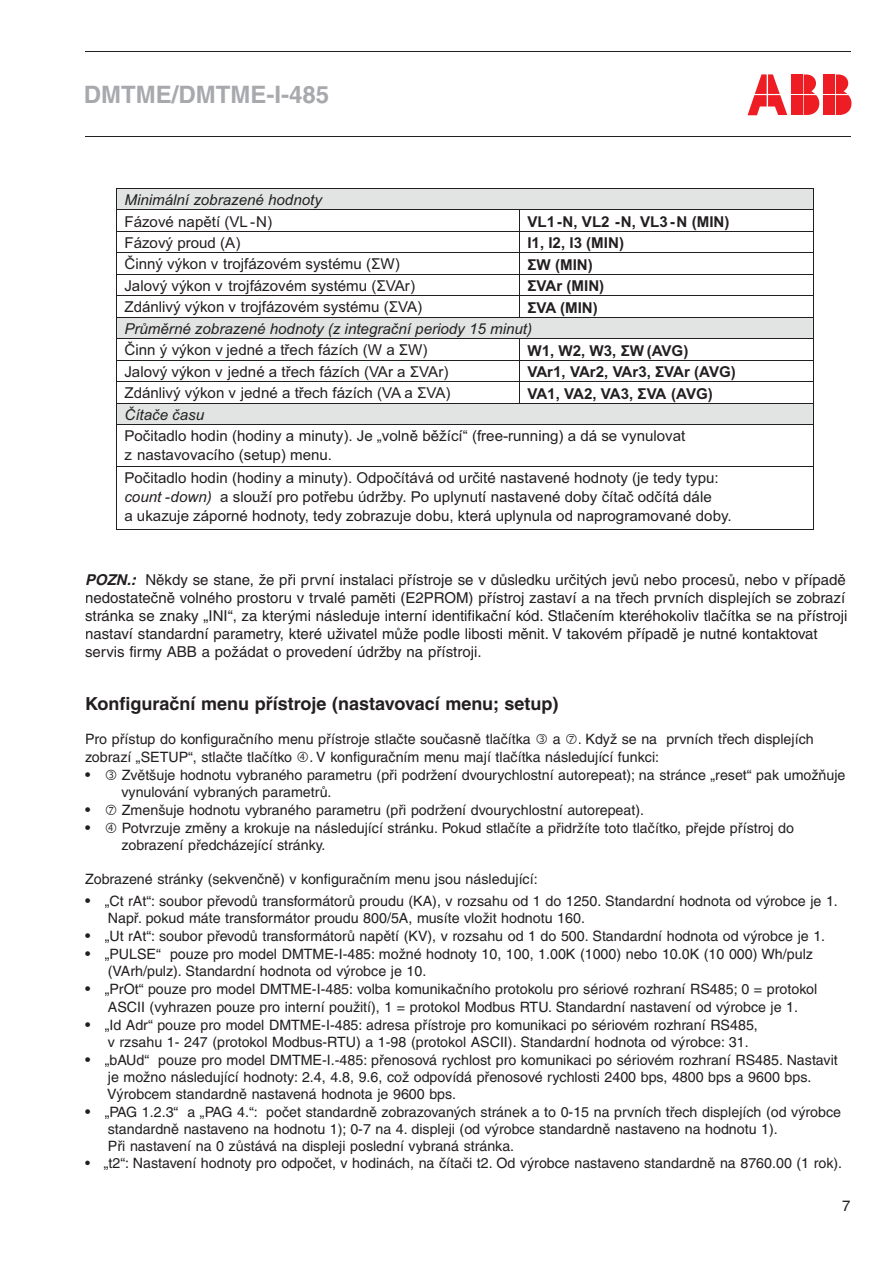
<style>
.page{position:relative;width:893px;height:1263px;background:#fff}
.page>*{position:absolute;margin:0;border:0;box-sizing:border-box;transform-origin:0 0}
.t1{font:700 24px "Helvetica CE";color:#a8a9ad}
.t2{font:700 18px "Helvetica CE";color:#231f20}
.t3{font:15px/19px "Arial";color:#231f20}
.t4{font:15px/18px "Helvetica CE";color:#231f20}
.t5{font:700 15px "Arial";color:#231f20}
.t6{font:italic 15px "Arial";color:#231f20}
.t7{font:700 15px "Arial";letter-spacing:-.035em;color:#231f20}
.t8{font:14.25px/17.1px "Helvetica CE";color:#231f20}
.s1{font-style:italic}
.s2{font-weight:700;font-style:italic}
.s3{font-size:15px}
</style>
<div class="page">
<hr style="left:85px;top:51px;width:765px;height:1px;background:#231f20">
<hr style="left:85px;top:136px;width:765px;height:1px;background:#231f20">
<svg style="left:747px;top:74px;width:40px;height:41px"></svg>
<div style="left:791px;top:95px;width:11px;height:20px;background:#ee1d23"></div>
<svg style="left:804px;top:74px;width:15px;height:41px"></svg>
<div style="left:791px;top:74px;width:11px;height:20px;background:#ee1d23"></div>
<div style="left:823px;top:95px;width:11px;height:20px;background:#ee1d23"></div>
<svg style="left:836px;top:74px;width:15px;height:41px"></svg>
<div style="left:823px;top:74px;width:11px;height:20px;background:#ee1d23"></div>
<div style="left:117px;top:189px;width:7px;height:20px;background:#e2e4e4"></div>
<div style="left:805px;top:189px;width:8px;height:20px;background:#e2e4e4"></div>
<hr style="left:117px;top:209px;width:696px;height:1px;background:#e2e4e4">
<div style="left:124px;top:189px;width:681px;height:20px;background:#e2e4e4"></div>
<hr style="left:117px;top:188px;width:696px;height:1px;background:#231f20">
<hr style="left:117px;top:210px;width:402px;height:1px;background:#231f20">
<hr style="left:520px;top:210px;width:293px;height:1px;background:#231f20">
<hr style="left:117px;top:231px;width:402px;height:1px;background:#231f20">
<hr style="left:520px;top:231px;width:293px;height:1px;background:#231f20">
<hr style="left:117px;top:252px;width:402px;height:1px;background:#231f20">
<hr style="left:520px;top:252px;width:293px;height:1px;background:#231f20">
<hr style="left:117px;top:274px;width:402px;height:1px;background:#231f20">
<hr style="left:520px;top:274px;width:293px;height:1px;background:#231f20">
<hr style="left:117px;top:295px;width:402px;height:1px;background:#231f20">
<hr style="left:520px;top:295px;width:293px;height:1px;background:#231f20">
<div style="left:117px;top:317px;width:7px;height:21px;background:#e2e4e4"></div>
<div style="left:805px;top:317px;width:8px;height:21px;background:#e2e4e4"></div>
<div style="left:124px;top:317px;width:681px;height:21px;background:#e2e4e4"></div>
<hr style="left:117px;top:317px;width:402px;height:1px;background:#231f20">
<svg style="left:519px;top:210px;width:1px;height:108px"></svg>
<hr style="left:520px;top:317px;width:293px;height:1px;background:#231f20">
<hr style="left:117px;top:338px;width:402px;height:1px;background:#231f20">
<hr style="left:520px;top:338px;width:293px;height:1px;background:#231f20">
<hr style="left:117px;top:360px;width:402px;height:1px;background:#231f20">
<hr style="left:520px;top:360px;width:293px;height:1px;background:#231f20">
<hr style="left:117px;top:381px;width:402px;height:1px;background:#231f20">
<hr style="left:520px;top:381px;width:293px;height:1px;background:#231f20">
<div style="left:117px;top:403px;width:7px;height:21px;background:#e2e4e4"></div>
<div style="left:805px;top:403px;width:8px;height:21px;background:#e2e4e4"></div>
<div style="left:124px;top:403px;width:681px;height:21px;background:#e2e4e4"></div>
<hr style="left:117px;top:403px;width:402px;height:1px;background:#231f20">
<svg style="left:519px;top:338px;width:1px;height:66px"></svg>
<hr style="left:520px;top:403px;width:293px;height:1px;background:#231f20">
<svg style="left:116px;top:188px;width:1px;height:237px"></svg>
<hr style="left:117px;top:424px;width:696px;height:1px;background:#231f20">
<svg style="left:813px;top:188px;width:1px;height:237px"></svg>
<hr style="left:116px;top:425px;width:1px;height:41px;background:#231f20">
<hr style="left:813px;top:425px;width:1px;height:41px;background:#231f20">
<hr style="left:117px;top:466px;width:696px;height:1px;background:#231f20">
<hr style="left:116px;top:467px;width:1px;height:62px;background:#231f20">
<hr style="left:117px;top:529px;width:696px;height:1px;background:#231f20">
<hr style="left:813px;top:467px;width:1px;height:62px;background:#231f20">
<h1 class="t1" style="left:84px;top:81px;width:247px">DMTME/DMTME-I-485</h1>
<p class="t6" style="left:124px;top:192px;width:199px">Minimální zobrazené hodnoty</p>
<p class="t3" style="left:124px;top:212px;width:149px">Fázové napětí (VL -N)</p>
<p class="t5" style="left:527px;top:216px;width:204px">VL1-N, VL2 -N, VL3- N (MIN)</p>
<p class="t3" style="left:124px;top:233px;width:117px">Fázový proud (A)</p>
<p class="t5" style="left:527px;top:237px;width:98px">I1, I2, I3 (MIN)</p>
<p class="t3" style="left:124px;top:255px;width:277px">Činný výkon v trojfázovém systému (ΣW)</p>
<p class="t5" style="left:527px;top:259px;width:67px">ΣW (MIN)</p>
<p class="t3" style="left:124px;top:276px;width:292px">Jalový výkon v trojfázovém systému (ΣVAr)</p>
<p class="t5" style="left:527px;top:280px;width:78px">ΣVAr (MIN)</p>
<p class="t3" style="left:124px;top:298px;width:299px">Zdánlivý výkon v trojfázovém systému (ΣVA)</p>
<p class="t5" style="left:527px;top:302px;width:72px">ΣVA (MIN)</p>
<p class="t6" style="left:124px;top:320px;width:409px">Průměrné zobrazené hodnoty (z integrační periody 15 minut)</p>
<p class="t3" style="left:124px;top:341px;width:305px">Činn ý výkon v jedné a třech fázích (W a ΣW)</p>
<p class="t5" style="left:527px;top:345px;width:163px">W1, W2, W3, ΣW (AVG)</p>
<p class="t3" style="left:124px;top:362px;width:325px">Jalový výkon v jedné a třech fázích (VAr a ΣVAr)</p>
<p class="t5" style="left:527px;top:366px;width:210px">VAr1, VAr2, VAr3, ΣVAr (AVG)</p>
<p class="t3" style="left:124px;top:383px;width:328px">Zdánlivý výkon v jedné a třech fázích (VA a ΣVA)</p>
<p class="t7" style="left:527px;top:388px;width:187px">VA1, VA2, VA3, ΣVA (AVG)</p>
<p class="t6" style="left:124px;top:406px;width:81px">Čítače času</p>
<p class="t3" style="left:124px;top:426px;width:562px">Počitadlo hodin (hodiny a minuty). Je „volně běžící“ (free-running) a dá se vynulovat z nastavovacího (setup) menu.</p>
<p class="t3" style="left:124px;top:468px;width:609px">Počitadlo hodin (hodiny a minuty). Odpočítává od určité nastavené hodnoty (je tedy typu: <span class="s1">count -down)</span> a slouží pro potřebu údržby. Po uplynutí nastavené doby čítač odčítá dále<br>a ukazuje záporné hodnoty, tedy zobrazuje dobu, která uplynula od naprogramované doby.</p>
<p class="t4" style="left:85px;top:571px;width:764px"><span class="s2">POZN.:</span> Někdy se stane, že při první instalaci přístroje se v důsledku určitých jevů nebo procesů, nebo v případě nedostatečně volného prostoru v trvalé paměti (E2PROM) přístroj zastaví a na třech prvních displejích se zobrazí stránka se znaky „INI“, za kterými následuje interní identifikační kód. Stlačením kteréhokoliv tlačítka se na přístroji nastaví standardní parametry, které uživatel může podle libosti měnit. V takovém případě je nutné kontaktovat servis firmy ABB a požádat o provedení údržby na přístroji.</p>
<p class="t2" style="left:85px;top:693px;width:475px">Konfigurační menu přístroje (nastavovací menu; setup)</p>
<p class="t8" style="left:85px;top:731px;width:447px">Pro přístup do konfiguračního menu přístroje stlačte současně tlačítka</p>
<p class="t8" style="left:85px;top:731px;width:730px;text-indent:468px">a . Když se na prvních třech displejích zobrazí „SETUP“, stlačte tlačítko . V konfiguračním menu mají tlačítka následující funkci:</p>
<p class="t8" style="left:122px;top:766px;width:725px;text-indent:-36px"><span class="s3">•</span> Zvětšuje hodnotu vybraného parametru (při podržení dvourychlostní autorepeat); na stránce „reset“ pak umožňuje vynulování vybraných parametrů.</p>
<p class="t8" style="left:85px;top:801px;width:561px"><span class="s3">•</span> Zmenšuje hodnotu vybraného parametru (při podržení dvourychlostní autorepeat).</p>
<p class="t8" style="left:122px;top:819px;width:674px;text-indent:-36px"><span class="s3">•</span> Potvrzuje změny a krokuje na následující stránku. Pokud stlačíte a přidržíte toto tlačítko, přejde přístroj do zobrazení předcházející stránky.</p>
<p class="t8" style="left:85px;top:870px;width:454px">Zobrazené stránky (sekvenčně) v konfiguračním menu jsou následující:</p>
<p class="t8" style="left:108px;top:893px;width:731px;text-indent:-23px"><span class="s3">•</span> „Ct rAt“: soubor převodů transformátorů proudu (KA), v rozsahu od 1 do 1250. Standardní hodnota od výrobce je 1.<br>Např. pokud máte transformátor proudu 800/5A, musíte vložit hodnotu 160.</p>
<p class="t8" style="left:85px;top:928px;width:742px"><span class="s3">•</span> „Ut rAt“: soubor převodů transformátorů napětí (KV), v rozsahu od 1 do 500. Standardní hodnota od výrobce je 1.</p>
<p class="t8" style="left:108px;top:946px;width:707px;text-indent:-23px"><span class="s3">•</span> „PULSE“ pouze pro model DMTME-I-485: možné hodnoty 10, 100, 1.00K (1000) nebo 10.0K (10 000) Wh/pulz (VArh/pulz). Standardní hodnota od výrobce je 10.</p>
<p class="t8" style="left:85px;top:981px;width:734px;text-align:center"><span class="s3">•</span> „PrOt“ pouze pro model DMTME-I-485: volba komunikačního protokolu pro sériové rozhraní RS485; 0 = protokol<br>ASCII (vyhrazen pouze pro interní použití), 1 = protokol Modbus RTU. Standardní nastavení od výrobce je 1.</p>
<p class="t8" style="left:108px;top:1016px;width:651px;text-indent:-23px"><span class="s3">•</span> „Id Adr“ pouze pro model DMTME-I-485: adresa přístroje pro komunikaci po sériovém rozhraní RS485, v rzsahu 1- 247 (protokol Modbus-RTU) a 1-98 (protokol ASCII). Standardní hodnota od výrobce: 31.</p>
<p class="t8" style="left:107px;top:1051px;width:732px;text-indent:-22px"><span class="s3">•</span> „bAUd“ pouze pro model DMTME-I.-485: přenosová rychlost pro komunikaci po sériovém rozhraní RS485. Nastavit je možno následující hodnoty: 2.4, 4.8, 9.6, což odpovídá přenosové rychlosti 2400 bps, 4800 bps a 9600 bps.<br>Výrobcem standardně nastavená hodnota je 9600 bps.</p>
<p class="t8" style="left:108px;top:1103px;width:735px;text-indent:-23px"><span class="s3">•</span> „PAG 1.2.3“ a „PAG 4.“: počet standardně zobrazovaných stránek a to 0-15 na prvních třech displejích (od výrobce standardně nastaveno na hodnotu 1); 0-7 na 4. displeji (od výrobce standardně nastaveno na hodnotu 1).<br>Při nastavení na 0 zůstává na displeji poslední vybraná stránka.</p>
<p class="t8" style="left:85px;top:1154px;width:759px">• „t2“: Nastavení hodnoty pro odpočet, v hodinách, na čítači t2. Od výrobce nastaveno standardně na 8760.00 (1 rok).</p>
<p class="t4" style="left:842px;top:1196px;width:10px">7</p>
</div>
